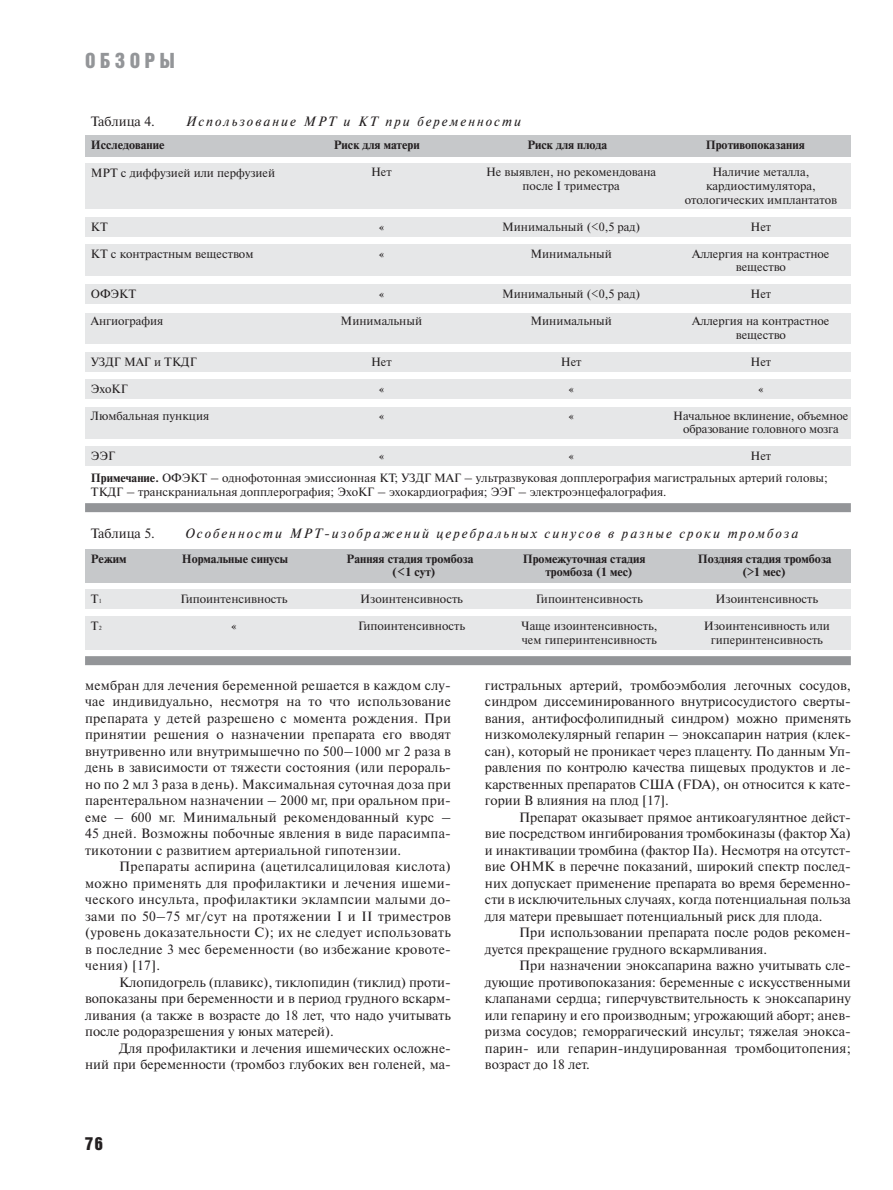
<style>
.page{position:relative;width:893px;height:1190px;background:#fff}
.page>*{position:absolute;margin:0;border:0;box-sizing:border-box;transform-origin:0 0}
.t1{font:21px "Bastion Kontrast";letter-spacing:.21em;color:#939598}
.t2{font:18px "Bastion Kontrast";color:#231f20}
.t3{font:13.5px/16.5px "Newton C";color:#231f20;text-align:justify}
.t4{font:italic 13.5px "Newton C";letter-spacing:.15em;color:#231f20}
.t5{font:12px/13.5px "Newton C";color:#231f20;text-align:center}
.t6{font:700 12px "Newton C";color:#231f20}
.s1{font-weight:700}
.s2{font-size:6px}
</style>
<div class="page">
<div style="left:85px;top:163px;width:765px;height:45px;background:#e6e7e8"></div>
<div style="left:85px;top:135px;width:765px;height:22px;background:#c6c8ca"></div>
<div style="left:85px;top:503px;width:765px;height:9px;background:#939598"></div>
<div style="left:85px;top:244px;width:765px;height:32px;background:#e6e7e8"></div>
<div style="left:85px;top:217px;width:765px;height:19px;background:#e6e7e8"></div>
<div style="left:85px;top:285px;width:765px;height:19px;background:#e6e7e8"></div>
<div style="left:85px;top:313px;width:765px;height:31px;background:#e6e7e8"></div>
<div style="left:85px;top:352px;width:765px;height:19px;background:#e6e7e8"></div>
<div style="left:85px;top:380px;width:765px;height:19px;background:#e6e7e8"></div>
<div style="left:85px;top:407px;width:765px;height:32px;background:#e6e7e8"></div>
<div style="left:85px;top:446px;width:765px;height:20px;background:#e6e7e8"></div>
<div style="left:85px;top:589px;width:765px;height:20px;background:#e6e7e8"></div>
<div style="left:85px;top:549px;width:765px;height:34px;background:#c6c8ca"></div>
<div style="left:85px;top:656px;width:765px;height:9px;background:#939598"></div>
<div style="left:85px;top:616px;width:765px;height:34px;background:#e6e7e8"></div>
<h1 class="t1" style="left:85px;top:53px;width:91px">ОБЗОРЫ</h1>
<p class="t3" style="left:91px;top:114px;width:66px">Таблица 4.</p>
<p class="t4" style="left:186px;top:116px;width:337px">Использование МРТ и КТ при беременности</p>
<p class="t6" style="left:91px;top:140px;width:75px">Исследование</p>
<p class="t6" style="left:334px;top:140px;width:87px">Риск для матери</p>
<p class="t6" style="left:527px;top:140px;width:81px">Риск для плода</p>
<p class="t6" style="left:705px;top:140px;width:100px">Противопоказания</p>
<p class="t5" style="left:91px;top:166px;width:186px">МРТ с диффузией или перфузией</p>
<p class="t5" style="left:91px;top:220px;width:19px">КТ</p>
<p class="t5" style="left:91px;top:247px;width:164px">КТ с контрастным веществом</p>
<p class="t5" style="left:91px;top:288px;width:47px">ОФЭКТ</p>
<p class="t5" style="left:91px;top:315px;width:74px">Ангиография</p>
<p class="t5" style="left:91px;top:355px;width:107px">УЗДГ МАГ и ТКДГ</p>
<p class="t5" style="left:91px;top:382px;width:38px">ЭхоКГ</p>
<p class="t5" style="left:91px;top:409px;width:120px">Люмбальная пункция</p>
<p class="t5" style="left:91px;top:450px;width:26px">ЭЭГ</p>
<p class="t5" style="left:371px;top:166px;width:22px">Нет</p>
<p class="t5" style="left:378px;top:220px;width:7px">«</p>
<p class="t5" style="left:378px;top:247px;width:7px">«</p>
<p class="t5" style="left:378px;top:288px;width:7px">«</p>
<p class="t5" style="left:340px;top:315px;width:83px">Минимальный</p>
<p class="t5" style="left:371px;top:355px;width:22px">Нет</p>
<p class="t5" style="left:378px;top:382px;width:7px">«</p>
<p class="t5" style="left:378px;top:409px;width:7px">«</p>
<p class="t5" style="left:378px;top:450px;width:7px">«</p>
<p class="t5" style="left:486px;top:166px;width:172px">Не выявлен, но рекомендована после I триместра</p>
<p class="t5" style="left:502px;top:220px;width:139px">Минимальный (&lt;0,5 рад)</p>
<p class="t5" style="left:530px;top:247px;width:83px">Минимальный</p>
<p class="t5" style="left:502px;top:288px;width:139px">Минимальный (&lt;0,5 рад)</p>
<p class="t5" style="left:530px;top:315px;width:83px">Минимальный</p>
<p class="t5" style="left:560px;top:355px;width:22px">Нет</p>
<p class="t5" style="left:568px;top:382px;width:7px">«</p>
<p class="t5" style="left:568px;top:409px;width:7px">«</p>
<p class="t5" style="left:568px;top:450px;width:7px">«</p>
<p class="t5" style="left:684px;top:166px;width:154px">Наличие металла, кардиостимулятора, отологических имплантатов</p>
<p class="t5" style="left:750px;top:220px;width:22px">Нет</p>
<p class="t5" style="left:692px;top:247px;width:139px">Аллергия на контрастное вещество</p>
<p class="t5" style="left:750px;top:288px;width:22px">Нет</p>
<p class="t5" style="left:692px;top:315px;width:139px">Аллергия на контрастное вещество</p>
<p class="t5" style="left:750px;top:355px;width:22px">Нет</p>
<p class="t5" style="left:758px;top:382px;width:7px">«</p>
<p class="t5" style="left:673px;top:409px;width:177px">Начальное вклинение, объемное образование головного мозга</p>
<p class="t5" style="left:750px;top:450px;width:22px">Нет</p>
<p class="t5" style="left:91px;top:472px;width:738px;text-align:left"><span class="s1">Примечание.</span> ОФЭКТ – однофотонная эмиссионная КТ; УЗДГ МАГ – ультразвуковая допплерография магистральных артерий головы;<br>ТКДГ – транскраниальная допплерография; ЭхоКГ – эхокардиография; ЭЭГ – электроэнцефалография.</p>
<p class="t3" style="left:91px;top:526px;width:66px">Таблица 5.</p>
<p class="t4" style="left:186px;top:528px;width:614px">Особенности МРТ-изображений церебральных синусов в разные сроки тромбоза</p>
<p class="t6" style="left:91px;top:554px;width:37px">Режим</p>
<p class="t6" style="left:182px;top:554px;width:108px">Нормальные синусы</p>
<p class="t6" style="left:346px;top:554px;width:128px">Ранняя стадия тромбоза</p>
<p class="t6" style="left:523px;top:554px;width:124px">Промежуточная стадия</p>
<p class="t6" style="left:697px;top:554px;width:135px">Поздняя стадия тромбоза</p>
<p class="t6" style="left:392px;top:567px;width:44px">(&lt;1 сут)</p>
<p class="t6" style="left:545px;top:567px;width:88px">тромбоза (1 мес)</p>
<p class="t6" style="left:742px;top:567px;width:44px">(&gt;1 мес)</p>
<p class="t5" style="left:91px;top:593px;width:12px">Т<span class="s2">1</span></p>
<p class="t5" style="left:91px;top:620px;width:12px">Т<span class="s2">2</span></p>
<p class="t5" style="left:180px;top:593px;width:108px">Гипоинтенсивность</p>
<p class="t5" style="left:231px;top:620px;width:7px">«</p>
<p class="t5" style="left:360px;top:593px;width:104px">Изоинтенсивность</p>
<p class="t5" style="left:358px;top:620px;width:108px">Гипоинтенсивность</p>
<p class="t5" style="left:536px;top:593px;width:108px">Гипоинтенсивность</p>
<p class="t5" style="left:521px;top:620px;width:138px;text-align:left">Чаще изоинтенсивность, чем гиперинтенсивность</p>
<p class="t5" style="left:715px;top:593px;width:104px">Изоинтенсивность</p>
<p class="t5" style="left:703px;top:620px;width:128px">Изоинтенсивность или гиперинтенсивность</p>
<p class="t3" style="left:85px;top:678px;width:367px">мембран для лечения беременной решается в каждом слу&shy;чае индивидуально, несмотря на то что использование препарата у детей разрешено с момента рождения. При принятии решения о назначении препарата его вводят внутривенно или внутримышечно по 500–1000 мг 2 раза в день в зависимости от тяжести состояния (или перораль&shy;но по 2 мл 3 раза в день). Максимальная суточная доза при парентеральном назначении – 2000 мг, при оральном при&shy;еме – 600 мг. Минимальный рекомендованный курс – 45 дней. Возможны побочные явления в виде парасимпа&shy;тикотонии с развитием артериальной гипотензии.</p>
<p class="t3" style="left:85px;top:859px;width:367px;text-indent:34px">Препараты аспирина (ацетилсалициловая кислота) можно применять для профилактики и лечения ишеми&shy;ческого инсульта, профилактики эклампсии малыми до&shy;зами по 50–75 мг/сут на протяжении I и II триместров (уровень доказательности С); их не следует использовать в последние 3 мес беременности (во избежание кровоте&shy;чения) [17].</p>
<p class="t3" style="left:85px;top:975px;width:367px;text-indent:34px">Клопидогрель (плавикс), тиклопидин (тиклид) проти&shy;вопоказаны при беременности и в период грудного вскарм&shy;ливания (а также в возрасте до 18 лет, что надо учитывать после родоразрешения у юных матерей).</p>
<p class="t3" style="left:85px;top:1041px;width:367px;text-align:right">Для профилактики и лечения ишемических осложне-<br>ний при беременности (тромбоз глубоких вен голеней, ма-</p>
<h2 class="t2" style="left:85px;top:1137px;width:19px">76</h2>
<p class="t3" style="left:485px;top:678px;width:367px">гистральных артерий, тромбоэмболия легочных сосудов, синдром диссеминированного внутрисосудистого сверты&shy;вания, антифосфолипидный синдром) можно применять низкомолекулярный гепарин – эноксапарин натрия (клек&shy;сан), который не проникает через плаценту. По данным Уп&shy;равления по контролю качества пищевых продуктов и ле&shy;карственных препаратов США (FDA), он относится к кате&shy;гории В влияния на плод [17].</p>
<p class="t3" style="left:485px;top:810px;width:367px;text-indent:34px">Препарат оказывает прямое антикоагулянтное дейст&shy;вие посредством ингибирования тромбокиназы (фактор Ха) и инактивации тромбина (фактор IIa). Несмотря на отсутст&shy;вие ОНМК в перечне показаний, широкий спектр послед&shy;них допускает применение препарата во время беременно&shy;сти в исключительных случаях, когда потенциальная польза для матери превышает потенциальный риск для плода.</p>
<p class="t3" style="left:485px;top:925px;width:367px;text-indent:34px">При использовании препарата после родов рекомен&shy;дуется прекращение грудного вскармливания.</p>
<p class="t3" style="left:485px;top:958px;width:367px;text-indent:34px">При назначении эноксапарина важно учитывать сле&shy;дующие противопоказания: беременные с искусственными клапанами сердца; гиперчувствительность к эноксапарину или гепарину и его производным; угрожающий аборт; анев&shy;ризма сосудов; геморрагический инсульт; тяжелая энокса&shy;парин- или гепарин-индуцированная тромбоцитопения; возраст до 18 лет.</p>
</div>
